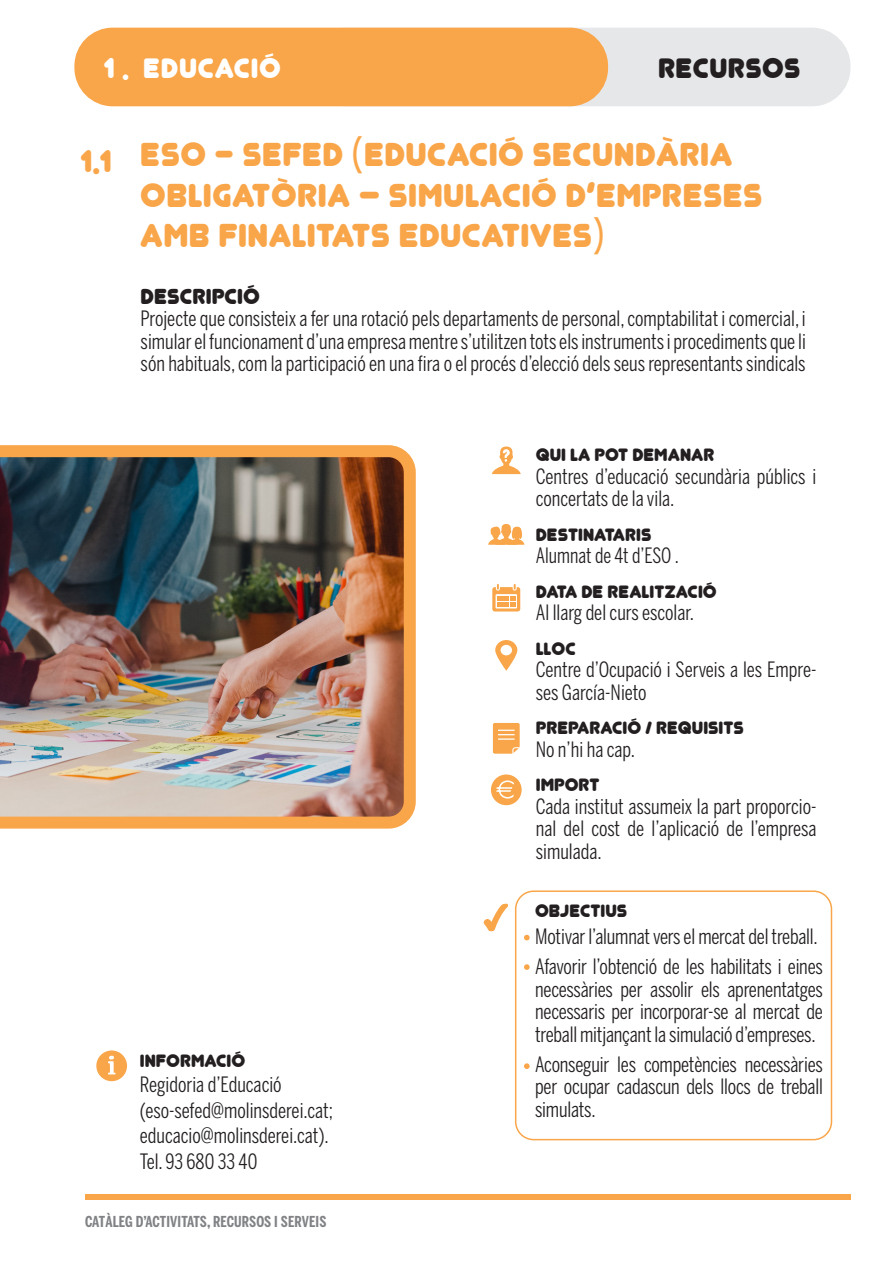
<style>
.page{position:relative;width:893px;height:1263px;background:#fff}
.page>*{position:absolute;margin:0;border:0;box-sizing:border-box;transform-origin:0 0}
.t1{font:39px/40.5px "Junegull";letter-spacing:.01em;color:#f9a64a}
.t2{font:33px "Junegull";letter-spacing:.02em;color:#fff}
.t3{font:33px "Junegull";letter-spacing:.01em;color:#231f20}
.t4{font:25.5px "Junegull";color:#231f20}
.t5{font:21px/22.5px "Benton Sans Comp";letter-spacing:-.005em;color:#231f20}
.t6{font:21px "Junegull";color:#231f20}
.t7{font:700 15px "Benton Sans Comp";letter-spacing:.01em;color:#808285}
</style>
<div class="page">
<div style="left:515px;top:890px;width:317px;height:250px;border:2px solid #f9a64a;border-radius:18px"></div>
<div style="left:308px;top:28px;width:542px;height:78px;background:#e6e7e9;border-radius:38px"></div>
<div style="left:74px;top:28px;width:534px;height:78px;background:#f9a64a;border-radius:38px"></div>
<div style="left:85px;top:1194px;width:765px;height:5px;background:#f9a64a"></div>
<svg style="left:492px;top:446px;width:29px;height:28px"></svg>
<div style="left:491px;top:774px;width:31px;height:31px;background:#f9a64a;border-radius:50%"></div>
<svg style="left:496px;top:780px;width:18px;height:18px"></svg>
<img style="left:0;top:445px;width:416px;height:384px">
<svg style="left:495px;top:640px;width:22px;height:31px"></svg>
<svg style="left:488px;top:524px;width:36px;height:21px"></svg>
<svg style="left:492px;top:584px;width:28px;height:27px"></svg>
<div style="left:96px;top:1050px;width:31px;height:31px;background:#f9a64a;border-radius:50%"></div>
<svg style="left:108px;top:1056px;width:8px;height:18px"></svg>
<svg style="left:484px;top:904px;width:24px;height:27px"></svg>
<svg style="left:493px;top:723px;width:27px;height:31px"></svg>
<svg style="left:524px;top:935px;width:6px;height:5px"></svg>
<svg style="left:524px;top:964px;width:6px;height:6px"></svg>
<svg style="left:524px;top:1063px;width:6px;height:6px"></svg>
<h2 class="t2" style="left:104px;top:52px;width:178px">1 . EDUCACIÓ</h2>
<h2 class="t3" style="left:658px;top:52px;width:144px">RECURSOS</h2>
<h1 class="t1" style="left:140px;top:134px;width:623px;text-indent:-60px"><sub>1.1</sub> ESO - SEFED (EDUCACIÓ SECUNDÀRIA<br>OBLIGATÒRIA – SIMULACIÓ D’EMPRESES<br>AMB FINALITATS EDUCATIVES)</h1>
<p class="t4" style="left:141px;top:283px;width:121px">DESCRIPCIÓ</p>
<p class="t5" style="left:141px;top:307px;width:667px;text-align:justify">Projecte que consisteix a fer una rotació pels departaments de personal, comptabilitat i comercial, i simular el funcionament d’una empresa mentre s’utilitzen tots els instruments i procediments que li són habituals, com la participació en una fira o el procés d’elecció dels seus representants sindicals</p>
<p class="t6" style="left:140px;top:1050px;width:107px">INFORMACIÓ</p>
<p class="t5" style="left:140px;top:1072px;width:195px;line-height:25.5px">Regidoria d’Educació (eso-sefed@molinsderei.cat; educacio@molinsderei.cat).<br>Tel. 93 680 33 40</p>
<p class="t7" style="left:85px;top:1213px;width:243px">CATÀLEG D’ACTIVITATS, RECURSOS I SERVEIS</p>
<p class="t6" style="left:536px;top:445px;width:180px">QUI LA POT DEMANAR</p>
<p class="t5" style="left:536px;top:465px;width:282px">Centres d’educació secundària públics i concertats de la vila.</p>
<p class="t6" style="left:536px;top:524px;width:117px">DESTINATARIS</p>
<p class="t5" style="left:536px;top:544px;width:145px">Alumnat de 4t d’ESO .</p>
<p class="t6" style="left:536px;top:581px;width:182px">DATA DE REALITZACIÓ</p>
<p class="t5" style="left:536px;top:601px;width:160px">Al llarg del curs escolar.</p>
<p class="t6" style="left:536px;top:638px;width:41px">LLOC</p>
<p class="t5" style="left:536px;top:658px;width:282px">Centre d’Ocupació i Serveis a les Empre&shy;ses García-Nieto</p>
<p class="t6" style="left:536px;top:718px;width:210px">PREPARACIÓ / REQUISITS</p>
<p class="t5" style="left:536px;top:738px;width:101px">No n’hi ha cap.</p>
<p class="t6" style="left:536px;top:775px;width:65px">IMPORT</p>
<p class="t5" style="left:536px;top:795px;width:282px;text-align:justify">Cada institut assumeix la part proporcio&shy;nal del cost de l’aplicació de l’empresa simulada.</p>
<p class="t6" style="left:535px;top:900px;width:94px">OBJECTIUS</p>
<p class="t5" style="left:535px;top:921px;width:289px;line-height:30px">Motivar l’alumnat vers el mercat del treball.<br>Afavorir l’obtenció de les habilitats i eines</p>
<p class="t5" style="left:535px;top:977px;width:289px;text-align:justify">necessàries per assolir els aprenentatges necessaris per incorporar-se al mercat de treball mitjançant la simulació d’empreses.</p>
<p class="t5" style="left:535px;top:1052px;width:289px;text-align:justify">Aconseguir les competències necessàries per ocupar cadascun dels llocs de treball simulats.</p>
</div>
